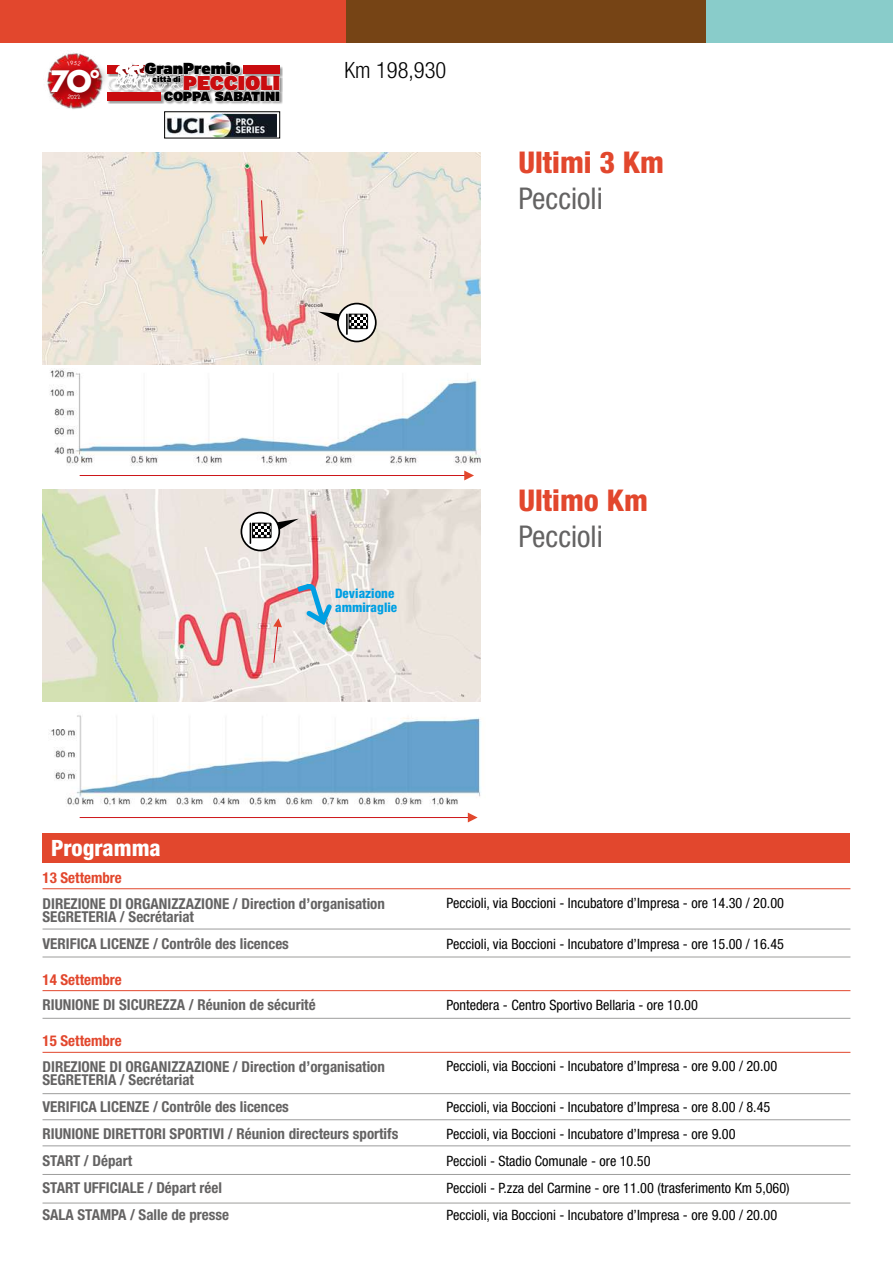
<style>
.page{position:relative;width:893px;height:1263px;background:#fff}
.page>*{position:absolute;margin:0;border:0;box-sizing:border-box;transform-origin:0 0}
.t1{font:800 condensed 30px "Helvetica Neue LT Std";color:#e2472d}
.t2{font:condensed 30px "Helvetica Neue LT Std";color:#646363}
.t3{font:700 28.65px "Futura Std";color:#fff}
.t4{font:300 condensed 22.5px "Helvetica Neue LT Std";color:#000}
.t5{font:800 condensed 22.5px "Helvetica Neue LT Std";color:#fff}
.t6{font:900 19.95px "Interstate";color:#c90c0f}
.t7{font:900 15.9px "Interstate";color:#000}
.t8{font:700 condensed 15px/27px "Helvetica Neue LT Std";color:#646363}
.t9{font:700 condensed 15px "Helvetica Neue LT Std";color:#e2472d}
.t10{font:condensed 14.25px/27px "Helvetica Neue LT Std";color:#000}
.t11{font:900 13.35px "Interstate";letter-spacing:-.01em;color:#000}
.t12{font:800 condensed 13.05px/14.1px "Helvetica Neue LT Std";color:#009fe3}
.t13{font:900 8.1px "Interstate";color:#000}
</style>
<div class="page">
<div style="left:0;top:0;width:346px;height:43px;background:#e2472d"></div>
<div style="left:346px;top:0;width:367px;height:43px;background:#764415"></div>
<div style="left:706px;top:0;width:187px;height:43px;background:#89ccca"></div>
<img style="left:43px;top:153px;width:438px;height:211px">
<img style="left:49px;top:368px;width:432px;height:98px">
<svg style="left:259px;top:200px;width:9px;height:45px"></svg>
<svg style="left:318px;top:311px;width:24px;height:11px"></svg>
<svg style="left:338px;top:304px;width:38px;height:37px"></svg>
<div style="left:337px;top:303px;width:40px;height:39px;border:2px solid #000;border-radius:50%"></div>
<hr style="left:346px;top:314px;width:2px;height:21px;background:#000">
<svg style="left:349px;top:314px;width:19px;height:15px"></svg>
<hr style="left:80px;top:475px;width:389px;height:1px;background:#cd171a">
<svg style="left:464px;top:471px;width:10px;height:9px"></svg>
<img style="left:43px;top:490px;width:438px;height:211px">
<img style="left:49px;top:715px;width:432px;height:91px">
<svg style="left:273px;top:618px;width:9px;height:45px"></svg>
<hr style="left:80px;top:817px;width:393px;height:1px;background:#cd171a">
<svg style="left:468px;top:812px;width:10px;height:10px"></svg>
<svg style="left:241px;top:513px;width:38px;height:37px"></svg>
<div style="left:241px;top:512px;width:39px;height:39px;border:2px solid #000;border-radius:50%"></div>
<svg style="left:250px;top:519px;width:49px;height:25px"></svg>
<svg style="left:292px;top:584px;width:44px;height:45px;background:#b8ced9"></svg>
<div style="left:43px;top:833px;width:807px;height:30px;background:#e2472d"></div>
<hr style="left:43px;top:888px;width:807px;height:1px;background:#e2472d">
<hr style="left:43px;top:1052px;width:807px;height:1px;background:#e2472d">
<hr style="left:43px;top:990px;width:807px;height:1px;background:#e2472d">
<hr style="left:43px;top:929px;width:807px;height:1px;background:#9d9d9c">
<hr style="left:43px;top:957px;width:807px;height:1px;background:#9d9d9c">
<hr style="left:43px;top:1093px;width:807px;height:1px;background:#9d9d9c">
<hr style="left:43px;top:1018px;width:807px;height:1px;background:#9d9d9c">
<hr style="left:43px;top:1119px;width:807px;height:1px;background:#9d9d9c">
<hr style="left:43px;top:1145px;width:807px;height:1px;background:#9d9d9c">
<hr style="left:43px;top:1174px;width:807px;height:1px;background:#9d9d9c">
<hr style="left:43px;top:1203px;width:807px;height:1px;background:#9d9d9c">
<img style="left:166px;top:113px;width:111px;height:23px">
<div style="left:164px;top:111px;width:116px;height:27px;border:1px solid #000"></div>
<div style="left:183px;top:75px;width:100px;height:19px;background:#000;opacity:.4"></div>
<div style="left:273px;top:76px;width:7px;height:14px;border:1px solid #fff"></div>
<div style="left:163px;top:91px;width:120px;height:13px;background:#000;opacity:.4"></div>
<svg style="left:111px;top:62px;width:164px;height:40px"></svg>
<div style="left:275px;top:91px;width:5px;height:10px;border:1px solid #fff"></div>
<div style="left:107px;top:92px;width:58px;height:12px;background:#000;opacity:.4"></div>
<div style="left:108px;top:92px;width:53px;height:9px;background:#c90c0f"></div>
<div style="left:243px;top:66px;width:40px;height:11px;background:#000;opacity:.4"></div>
<div style="left:243px;top:66px;width:37px;height:8px;background:#c90c0f"></div>
<img style="left:54px;top:52px;width:41px;height:57px">
<div style="left:46px;top:63px;width:65px;height:41px;background:#000;opacity:.55"></div>
<svg style="left:67px;top:61px;width:14px;height:5px"></svg>
<svg style="left:67px;top:94px;width:14px;height:5px"></svg>
<h2 class="t3" style="left:50px;top:62px;width:52px">7O°</h2>
<p class="t7" style="left:144px;top:59px;width:98px">GranPremio</p>
<h3 class="t6" style="left:183px;top:71px;width:98px">PECCIOLI</h3>
<p class="t13" style="left:153px;top:74px;width:30px">città di</p>
<p class="t11" style="left:164px;top:88px;width:118px">COPPA SABATINI</p>
<h3 class="t4" style="left:344px;top:57px;width:103px">Km 198,930</h3>
<h1 class="t1" style="left:518px;top:144px;width:147px">Ultimi 3 Km</h1>
<h1 class="t2" style="left:518px;top:181px;width:86px">Peccioli</h1>
<h3 class="t5" style="left:51px;top:834px;width:111px">Programma</h3>
<p class="t9" style="left:43px;top:868px;width:81px">13 Settembre</p>
<p class="t12" style="left:335px;top:586px;width:63px">Deviazione ammiraglie</p>
<h1 class="t1" style="left:518px;top:482px;width:131px">Ultimo Km</h1>
<h1 class="t2" style="left:518px;top:519px;width:86px">Peccioli</h1>
<p class="t8" style="left:43px;top:896px;width:344px;line-height:13.5px">DIREZIONE DI ORGANIZZAZIONE / Direction d’organisation<br>SEGRETERIA / Secrétariat</p>
<p class="t8" style="left:43px;top:930px;width:248px">VERIFICA LICENZE / Contrôle des licences</p>
<p class="t9" style="left:43px;top:970px;width:81px">14 Settembre</p>
<p class="t8" style="left:43px;top:991px;width:275px">RIUNIONE DI SICUREZZA / Réunion de sécurité</p>
<p class="t9" style="left:43px;top:1032px;width:81px">15 Settembre</p>
<p class="t8" style="left:43px;top:1059px;width:344px;line-height:13.5px">DIREZIONE DI ORGANIZZAZIONE / Direction d’organisation<br>SEGRETERIA / Secrétariat</p>
<p class="t8" style="left:43px;top:1093px;width:357px">VERIFICA LICENZE / Contrôle des licences<br>RIUNIONE DIRETTORI SPORTIVI / Réunion directeurs sportifs START / Départ<br>START UFFICIALE / Départ réel<br>SALA STAMPA / Salle de presse</p>
<p class="t10" style="left:446px;top:889px;width:339px">Peccioli, via Boccioni - Incubatore d’Impresa - ore 14.30 / 20.00</p>
<p class="t10" style="left:446px;top:930px;width:339px">Peccioli, via Boccioni - Incubatore d’Impresa - ore 15.00 / 16.45</p>
<p class="t10" style="left:446px;top:991px;width:253px">Pontedera - Centro Sportivo Bellaria - ore 10.00</p>
<p class="t10" style="left:446px;top:1053px;width:332px">Peccioli, via Boccioni - Incubatore d’Impresa - ore 9.00 / 20.00</p>
<p class="t10" style="left:446px;top:1093px;width:345px">Peccioli, via Boccioni - Incubatore d’Impresa - ore 8.00 / 8.45<br>Peccioli, via Boccioni - Incubatore d’Impresa - ore 9.00<br>Peccioli - Stadio Comunale - ore 10.50<br>Peccioli - P.zza del Carmine - ore 11.00 (trasferimento Km 5,060)<br>Peccioli, via Boccioni - Incubatore d’Impresa - ore 9.00 / 20.00</p>
</div>
